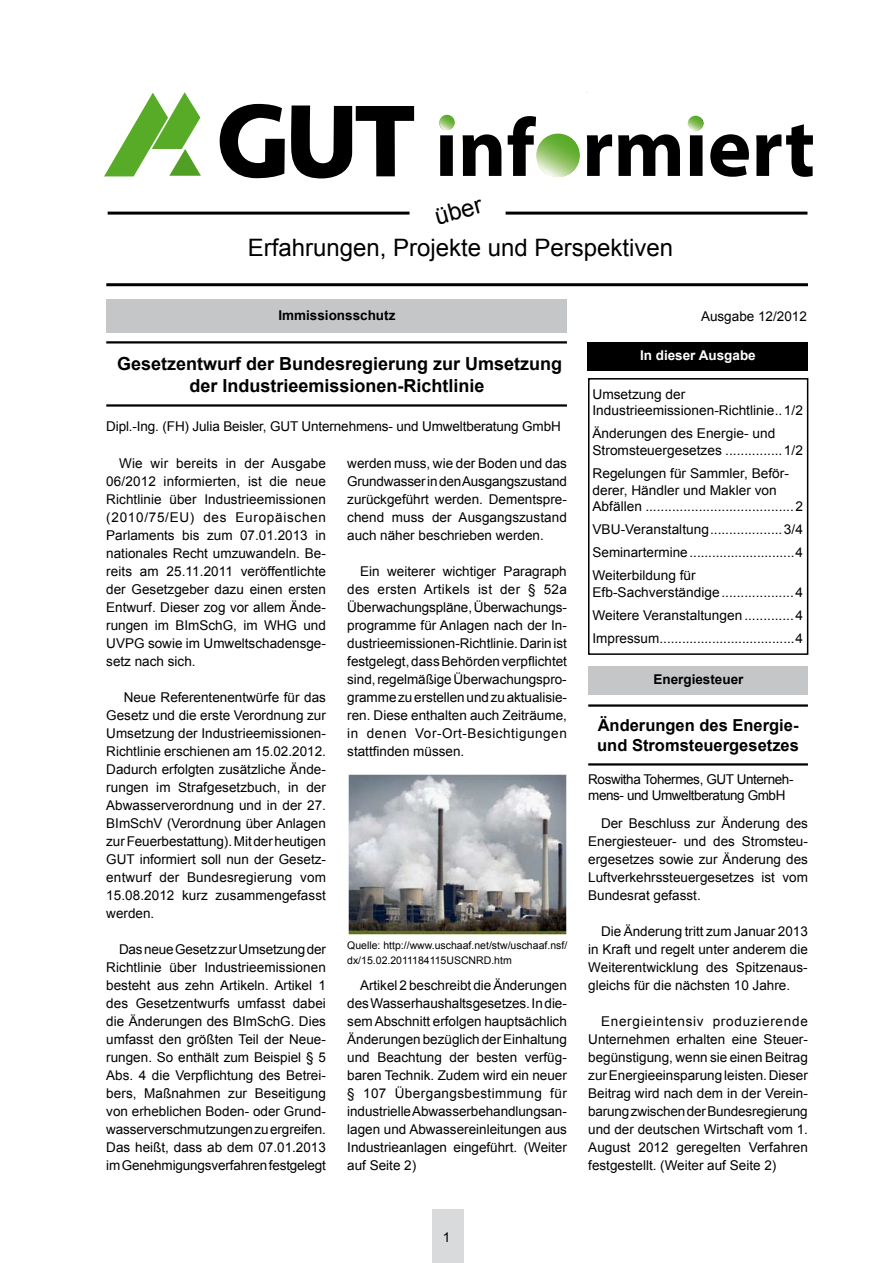
<style>
.page{position:relative;width:893px;height:1263px;background:#fff}
.page>*{position:absolute;margin:0;border:0;box-sizing:border-box;transform-origin:0 0}
.t1{font:24px "Arial";color:#000}
.t2{font:700 18px/21.6px "Arial";color:#000;text-align:center}
.t3{font:700 16.5px/19.8px "Arial";color:#000}
.t4{font:13.5px/18px "Arial";color:#000;text-align:justify}
.t5{font:13.5px/16.2px "Arial";letter-spacing:-.03em;color:#000}
.t6{font:700 13.5px "Arial";color:#000}
.t7{font:700 13.5px "Arial";color:#fff}
.t8{font:10.5px/15px "Arial";color:#000}
</style>
<div class="page">
<div style="left:432px;top:1210px;width:32px;height:53px;background:#d9dadb"></div>
<div style="left:588px;top:378px;width:220px;height:277px;border:2px solid #000"></div>
<hr style="left:108px;top:212px;width:302px;height:3px;background:#000">
<hr style="left:506px;top:212px;width:301px;height:3px;background:#000">
<hr style="left:106px;top:283px;width:702px;height:3px;background:#000">
<div style="left:106px;top:299px;width:461px;height:34px;background:#c5c6c8"></div>
<div style="left:588px;top:342px;width:220px;height:29px;background:#000"></div>
<hr style="left:106px;top:341px;width:461px;height:2px;background:#000">
<hr style="left:106px;top:404px;width:461px;height:3px;background:#000">
<svg style="left:104px;top:92px;width:97px;height:85px"></svg>
<svg style="left:220px;top:104px;width:65px;height:74px"></svg>
<svg style="left:291px;top:105px;width:123px;height:74px"></svg>
<svg style="left:439px;top:119px;width:15px;height:57px"></svg>
<svg style="left:463px;top:134px;width:38px;height:42px"></svg>
<svg style="left:508px;top:116px;width:71px;height:61px"></svg>
<svg style="left:587px;top:134px;width:25px;height:42px"></svg>
<svg style="left:618px;top:134px;width:62px;height:42px"></svg>
<svg style="left:689px;top:117px;width:14px;height:59px"></svg>
<svg style="left:710px;top:134px;width:39px;height:43px"></svg>
<svg style="left:756px;top:124px;width:57px;height:53px"></svg>
<svg style="left:439px;top:115px;width:16px;height:15px"></svg>
<svg style="left:688px;top:116px;width:15px;height:15px"></svg>
<svg style="left:536px;top:134px;width:44px;height:43px"></svg>
<hr style="left:588px;top:704px;width:220px;height:3px;background:#000">
<hr style="left:588px;top:763px;width:220px;height:2px;background:#000">
<div style="left:588px;top:666px;width:220px;height:29px;background:#c5c6c8"></div>
<img style="left:348px;top:774px;width:219px;height:160px">
<h1 class="t1" style="left:431px;top:201px;width:50px;rotate:-15deg">über</h1>
<h1 class="t1" style="left:248px;top:232px;width:427px">Erfahrungen, Projekte und Perspektiven</h1>
<p class="t6" style="left:278px;top:306px;width:119px">Immissionsschutz</p>
<p class="t4" style="left:701px;top:307px;width:107px">Ausgabe 12/2012</p>
<h2 class="t2" style="left:117px;top:354px;width:447px">Gesetzentwurf der Bundesregierung zur Umsetzung der Industrieemissionen-Richtlinie</h2>
<p class="t4" style="left:106px;top:417px;width:456px">Dipl.-Ing. (FH) Julia Beisler, GUT Unternehmens- und Umweltberatung GmbH</p>
<p class="t4" style="left:106px;top:454px;width:221px;text-indent:13px">Wie wir bereits in der Ausgabe 06/2012 informierten, ist die neue Richtlinie über Industrieemissionen (2010/75/EU) des Europäischen Parlaments bis zum 07.01.2013 in nationales Recht umzuwandeln. Be&shy;reits am 25.11.2011 veröffentlichte der Gesetzgeber dazu einen ersten Entwurf. Dieser zog vor allem Ände&shy;rungen im BImSchG, im WHG und UVPG sowie im Umweltschadensge&shy;setz nach sich.</p>
<p class="t4" style="left:106px;top:688px;width:221px;text-indent:17px">Neue Referentenentwürfe für das Gesetz und die erste Verordnung zur Umsetzung der Industrieemissionen-Richtlinie erschienen am 15.02.2012.<br>Dadurch erfolgten zusätzliche Ände&shy;rungen im Strafgesetzbuch, in der Abwasserverordnung und in der 27.<br>BImSchV (Verordnung über Anlagen zur Feuerbestattung). Mit der heutigen GUT informiert soll nun der Gesetz&shy;entwurf der Bundesregierung vom 15.08.2012 kurz zusammengefasst werden.</p>
<p class="t4" style="left:106px;top:940px;width:221px;text-indent:13px">Das neue Gesetz zur Umsetzung der Richtlinie über Industrieemissionen besteht aus zehn Artikeln. Artikel 1 des Gesetzentwurfs umfasst dabei die Änderungen des BImSchG. Dies umfasst den größten Teil der Neue&shy;rungen. So enthält zum Beispiel § 5<br>Abs. 4 die Verpflichtung des Betrei&shy;bers, Maßnahmen zur Beseitigung von erheblichen Boden- oder Grund&shy;wasserverschmutzungen zu ergreifen.<br>Das heißt, dass ab dem 07.01.2013 im Genehmigungsverfahren festgelegt</p>
<p class="t4" style="left:347px;top:454px;width:221px">werden muss, wie der Boden und das Grundwasser in den Ausgangszustand zurückgeführt werden. Dementspre&shy;chend muss der Ausgangszustand auch näher beschrieben werden.</p>
<p class="t4" style="left:347px;top:562px;width:221px;text-indent:13px">Ein weiterer wichtiger Paragraph des ersten Artikels ist der § 52a Überwachungspläne, Überwachungs&shy;programme für Anlagen nach der In&shy;dustrieemissionen-Richtlinie. Darin ist festgelegt, dass Behörden verpflichtet sind, regelmäßige Überwachungspro&shy;gramme zu erstellen und zu aktualisie&shy;ren. Diese enthalten auch Zeiträume, in denen Vor-Ort-Besichtigungen stattfinden müssen.</p>
<p class="t8" style="left:347px;top:938px;width:222px">Quelle: http://www.uschaaf.net/stw/uschaaf.nsf/ dx/15.02.2011184115USCNRD.htm</p>
<p class="t4" style="left:347px;top:976px;width:221px;text-indent:13px">Artikel 2 beschreibt die Änderungen des Wasserhaushaltsgesetzes. In die&shy;sem Abschnitt erfolgen hauptsächlich Änderungen bezüglich der Einhaltung und Beachtung der besten verfüg&shy;baren Technik. Zudem wird ein neuer § 107 Übergangsbestimmung für industrielle Abwasserbehandlungsan&shy;lagen und Abwassereinleitungen aus Industrieanlagen eingeführt. (Weiter auf Seite 2)</p>
<p class="t7" style="left:640px;top:346px;width:117px">In dieser Ausgabe</p>
<p class="t4" style="left:592px;top:386px;width:212px;line-height:16.6px">Umsetzung der<br>Industrieemissionen-Richtlinie..1/2</p>
<p class="t4" style="left:592px;top:425px;width:212px;line-height:16.6px">Änderungen des Energie- und<br>Stromsteuergesetzes ...............1/2</p>
<p class="t4" style="left:592px;top:465px;width:212px;line-height:16.6px;text-align:left">Regelungen für Sammler, Beför&shy;derer, Händler und Makler von<br>Abfällen .......................................2</p>
<p class="t4" style="left:592px;top:518px;width:212px;line-height:23.1px">VBU-Veranstaltung...................3/4<br>Seminartermine............................4<br>Weiterbildung für</p>
<p class="t4" style="left:592px;top:581px;width:212px;line-height:23.1px">Efb-Sachverständige...................4<br>Weitere Veranstaltungen .............4<br>Impressum....................................4</p>
<p class="t6" style="left:653px;top:670px;width:92px">Energiesteuer</p>
<p class="t3" style="left:597px;top:716px;width:203px">Änderungen des Energie&shy;und Stromsteuergesetzes</p>
<p class="t5" style="left:588px;top:771px;width:207px">Roswitha Tohermes, GUT Unterneh&shy;mens- und Umweltberatung GmbH</p>
<p class="t4" style="left:588px;top:814px;width:221px;text-indent:13px">Der Beschluss zur Änderung des Energiesteuer- und des Stromsteu&shy;ergesetzes sowie zur Änderung des Luftverkehrssteuergesetzes ist vom Bundesrat gefasst.</p>
<p class="t4" style="left:588px;top:922px;width:221px;text-indent:13px">Die Änderung tritt zum Januar 2013 in Kraft und regelt unter anderem die Weiterentwicklung des Spitzenaus&shy;gleichs für die nächsten 10 Jahre.</p>
<p class="t4" style="left:588px;top:1012px;width:221px;text-indent:13px">Energieintensiv produzierende Unternehmen erhalten eine Steuer&shy;begünstigung, wenn sie einen Beitrag zur Energieeinsparung leisten. Dieser Beitrag wird nach dem in der Verein&shy;barung zwischen der Bundesregierung und der deutschen Wirtschaft vom 1.<br>August 2012 geregelten Verfahren festgestellt. (Weiter auf Seite 2)</p>
<p class="t4" style="left:443px;top:1228px;width:9px">1</p>
</div>
